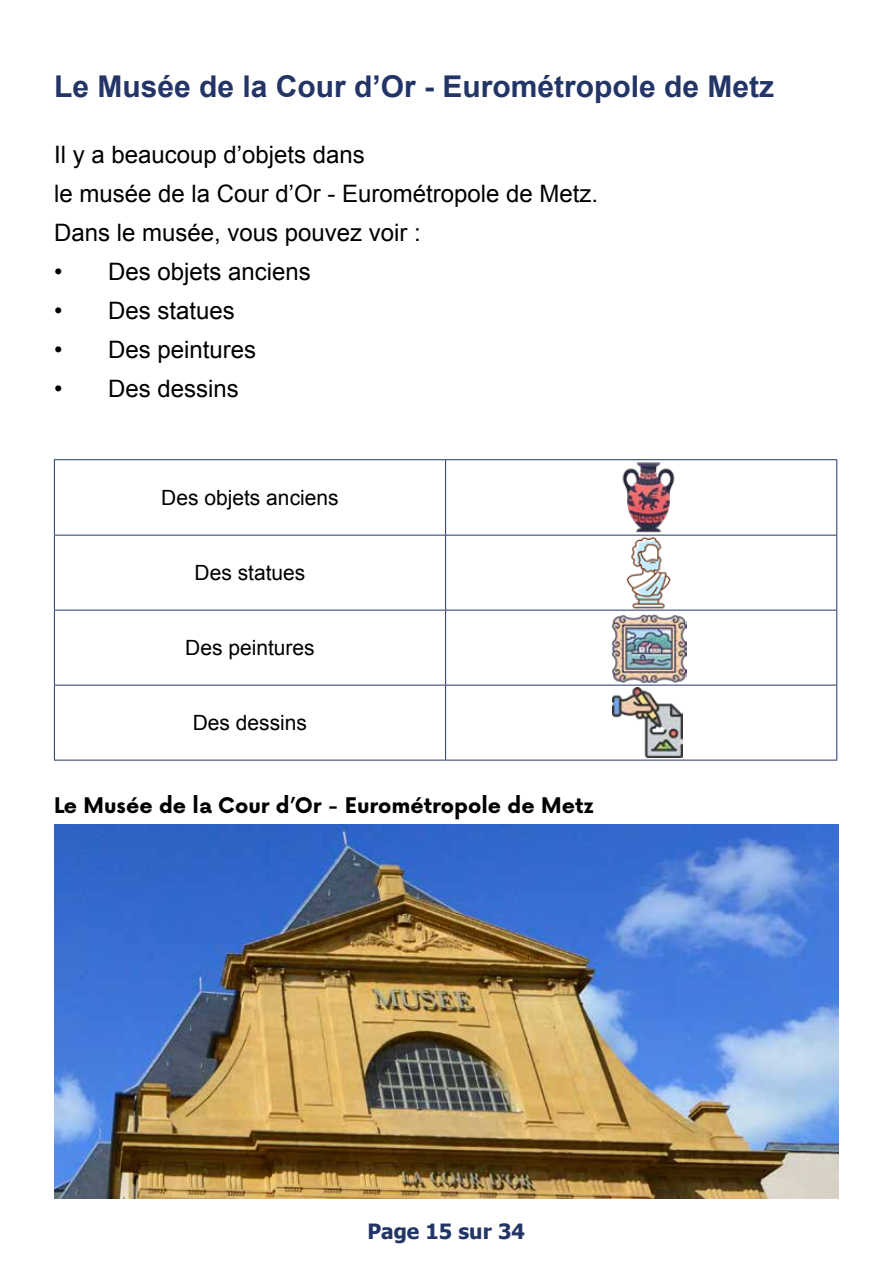
<style>
.page{position:relative;width:893px;height:1263px;background:#fff}
.page>*{position:absolute;margin:0;border:0;box-sizing:border-box;transform-origin:0 0}
.t1{font:700 30px "Arial";color:#233567}
.t2{font:24px/39px "Arial";color:#000}
.t3{font:21px "Arial";color:#000}
.t4{font:700 21px "Now Alt";color:#000}
.t5{font:700 21px "Tahoma";color:#233565}
</style>
<div class="page">
<img style="left:54px;top:825px;width:785px;height:373px">
<img style="left:611px;top:617px;width:75px;height:68px">
<img style="left:612px;top:687px;width:71px;height:71px">
<img style="left:612px;top:460px;width:73px;height:67px">
<img style="left:603px;top:527px;width:91px;height:90px">
<hr style="left:54px;top:459px;width:392px;height:1px;background:#233565">
<hr style="left:54px;top:460px;width:1px;height:75px;background:#233565">
<hr style="left:446px;top:459px;width:391px;height:1px;background:#233565">
<hr style="left:445px;top:460px;width:1px;height:75px;background:#233565">
<hr style="left:836px;top:460px;width:1px;height:75px;background:#233565">
<hr style="left:54px;top:535px;width:392px;height:1px;background:#233565">
<hr style="left:54px;top:535px;width:1px;height:75px;background:#233565">
<hr style="left:446px;top:535px;width:391px;height:1px;background:#233565">
<hr style="left:445px;top:535px;width:1px;height:75px;background:#233565">
<hr style="left:836px;top:535px;width:1px;height:75px;background:#233565">
<hr style="left:54px;top:610px;width:392px;height:1px;background:#233565">
<hr style="left:54px;top:610px;width:1px;height:75px;background:#233565">
<hr style="left:446px;top:610px;width:391px;height:1px;background:#233565">
<hr style="left:445px;top:610px;width:1px;height:75px;background:#233565">
<hr style="left:836px;top:610px;width:1px;height:75px;background:#233565">
<hr style="left:54px;top:685px;width:392px;height:1px;background:#233565">
<hr style="left:54px;top:685px;width:1px;height:75px;background:#233565">
<hr style="left:446px;top:685px;width:391px;height:1px;background:#233565">
<hr style="left:445px;top:685px;width:1px;height:75px;background:#233565">
<hr style="left:836px;top:685px;width:1px;height:75px;background:#233565">
<hr style="left:54px;top:760px;width:392px;height:1px;background:#233565">
<hr style="left:446px;top:760px;width:391px;height:1px;background:#233565">
<p class="t1" style="left:54px;top:67px;width:722px">Le Musée de la Cour d’Or - Eurométropole de Metz</p>
<p class="t2" style="left:54px;top:135px;width:546px">Il y a beaucoup d’objets dans<br>le musée de la Cour d’Or - Eurométropole de Metz.<br>Dans le musée, vous pouvez voir :</p>
<p class="t2" style="left:54px;top:252px;width:258px">• Des objets anciens</p>
<p class="t2" style="left:54px;top:291px;width:182px">• Des statues</p>
<p class="t2" style="left:54px;top:330px;width:204px">• Des peintures</p>
<p class="t2" style="left:54px;top:369px;width:186px">• Des dessins</p>
<p class="t3" style="left:161px;top:484px;width:179px">Des objets anciens</p>
<p class="t3" style="left:195px;top:559px;width:112px">Des statues</p>
<p class="t3" style="left:185px;top:634px;width:131px">Des peintures</p>
<p class="t3" style="left:193px;top:709px;width:116px">Des dessins</p>
<p class="t4" style="left:54px;top:790px;width:541px">Le Musée de la Cour d’Or - Eurométropole de Metz</p>
<p class="t5" style="left:367px;top:1216px;width:159px">Page 15 sur 34</p>
</div>
